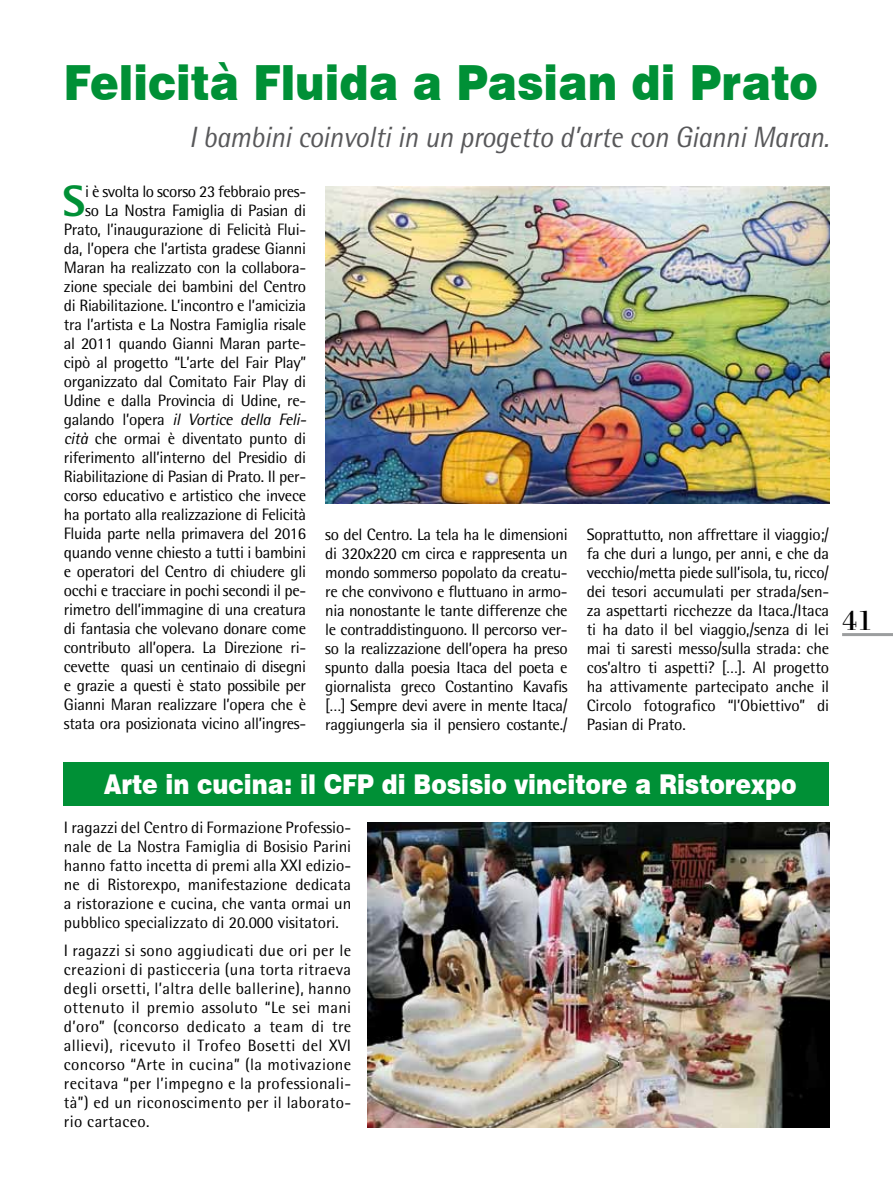
<style>
.page{position:relative;width:893px;height:1191px;background:#fff}
.page>*{position:absolute;margin:0;border:0;box-sizing:border-box;transform-origin:0 0}
.t1{font:900 48.45px "Swiss 721 BT";color:#009036;scale:.89 1}
.t2{font:800 43.95px "Rotis Semi Sans Std";color:#009036}
.t3{font:30px "Bodoni BT";color:#000}
.t4{font:italic 29.25px "Rotis Semi Sans Std";letter-spacing:-.01em;color:#58585a;scale:.94 1}
.t5{font:900 27.3px "Swiss 721 BT";color:#fff;scale:.86 1}
.t6{font:16.5px/18.9px "Rotis Semi Sans Std";letter-spacing:-.02em;color:#000;text-align:justify}
.s1{font-style:italic}
</style>
<div class="page">
<hr style="left:842px;top:633px;width:51px;height:3px;background:#9c9e9f">
<div style="left:64px;top:762px;width:765px;height:44px;background:#009036"></div>
<img style="left:325px;top:186px;width:504px;height:318px">
<img style="left:368px;top:822px;width:461px;height:305px">
<h1 class="t1" style="left:64px;top:54px;width:849px">Felicità Fluida a Pasian di Prato</h1>
<h3 class="t4" style="left:189px;top:120px;width:682px">I bambini coinvolti in un progetto d’arte con Gianni Maran.</h3>
<h2 class="t2" style="left:62px;top:174px;width:24px">S</h2>
<p class="t6" style="left:64px;top:182px;width:244px;text-align:right">i è svolta lo scorso 23 febbraio pres-<br>so La Nostra Famiglia di Pasian di Prato, l’inaugurazione di Felicità Flui&shy;da, l’opera che l’artista gradese Gianni Maran ha realizzato con la collabora&shy;zione speciale dei bambini del Centro di Riabilitazione. L’incontro e l’amicizia tra l’artista e La Nostra Famiglia risale al 2011 quando Gianni Maran parte&shy;cipò al progetto “L’arte del Fair Play” organizzato dal Comitato Fair Play di Udine e dalla Provincia di Udine, re&shy;galando l’opera <span class="s1">il Vortice della Feli&shy;cità</span> che ormai è diventato punto di riferimento all’interno del Presidio di Riabilitazione di Pasian di Prato. Il per&shy;corso educativo e artistico che invece ha portato alla realizzazione di Felicità Fluida parte nella primavera del 2016 quando venne chiesto a tutti i bambini e operatori del Centro di chiudere gli occhi e tracciare in pochi secondi il pe&shy;rimetro dell’immagine di una creatura di fantasia che volevano donare come contributo all’opera. La Direzione ri&shy;cevette quasi un centinaio di disegni e grazie a questi è stato possibile per Gianni Maran realizzare l’opera che è stata ora posizionata vicino all’ingres-</p>
<p class="t6" style="left:325px;top:525px;width:244px">so del Centro. La tela ha le dimensioni di 320x220 cm circa e rappresenta un mondo sommerso popolato da creatu&shy;re che convivono e fluttuano in armo&shy;nia nonostante le tante differenze che le contraddistinguono. Il percorso ver&shy;so la realizzazione dell’opera ha preso spunto dalla poesia Itaca del poeta e giornalista greco Costantino Kavafis […] Sempre devi avere in mente Itaca/ raggiungerla sia il pensiero costante./</p>
<p class="t6" style="left:587px;top:525px;width:244px">Soprattutto, non affrettare il viaggio;/ fa che duri a lungo, per anni, e che da vecchio/metta piede sull’isola, tu, ricco/ dei tesori accumulati per strada/sen&shy;za aspettarti ricchezze da Itaca./Itaca ti ha dato il bel viaggio,/senza di lei mai ti saresti messo/sulla strada: che cos’altro ti aspetti? […]. Al progetto ha attivamente partecipato anche il Circolo fotografico “l’Obiettivo” di Pasian di Prato.</p>
<h3 class="t3" style="left:842px;top:601px;width:32px">41</h3>
<h3 class="t5" style="left:104px;top:767px;width:807px">Arte in cucina: il CFP di Bosisio vincitore a Ristorexpo</h3>
<p class="t6" style="left:64px;top:818px;width:289px">I ragazzi del Centro di Formazione Professio&shy;nale de La Nostra Famiglia di Bosisio Parini hanno fatto incetta di premi alla XXI edizio&shy;ne di Ristorexpo, manifestazione dedicata a ristorazione e cucina, che vanta ormai un pubblico specializzato di 20.000 visitatori.</p>
<p class="t6" style="left:64px;top:940px;width:289px">I ragazzi si sono aggiudicati due ori per le creazioni di pasticceria (una torta ritraeva degli orsetti, l’altra delle ballerine), hanno ottenuto il premio assoluto “Le sei mani d’oro” (concorso dedicato a team di tre allievi), ricevuto il Trofeo Bosetti del XVI concorso “Arte in cucina” (la motivazione recitava “per l’impegno e la professionali&shy;tà”) ed un riconoscimento per il laborato&shy;rio cartaceo.</p>
</div>
